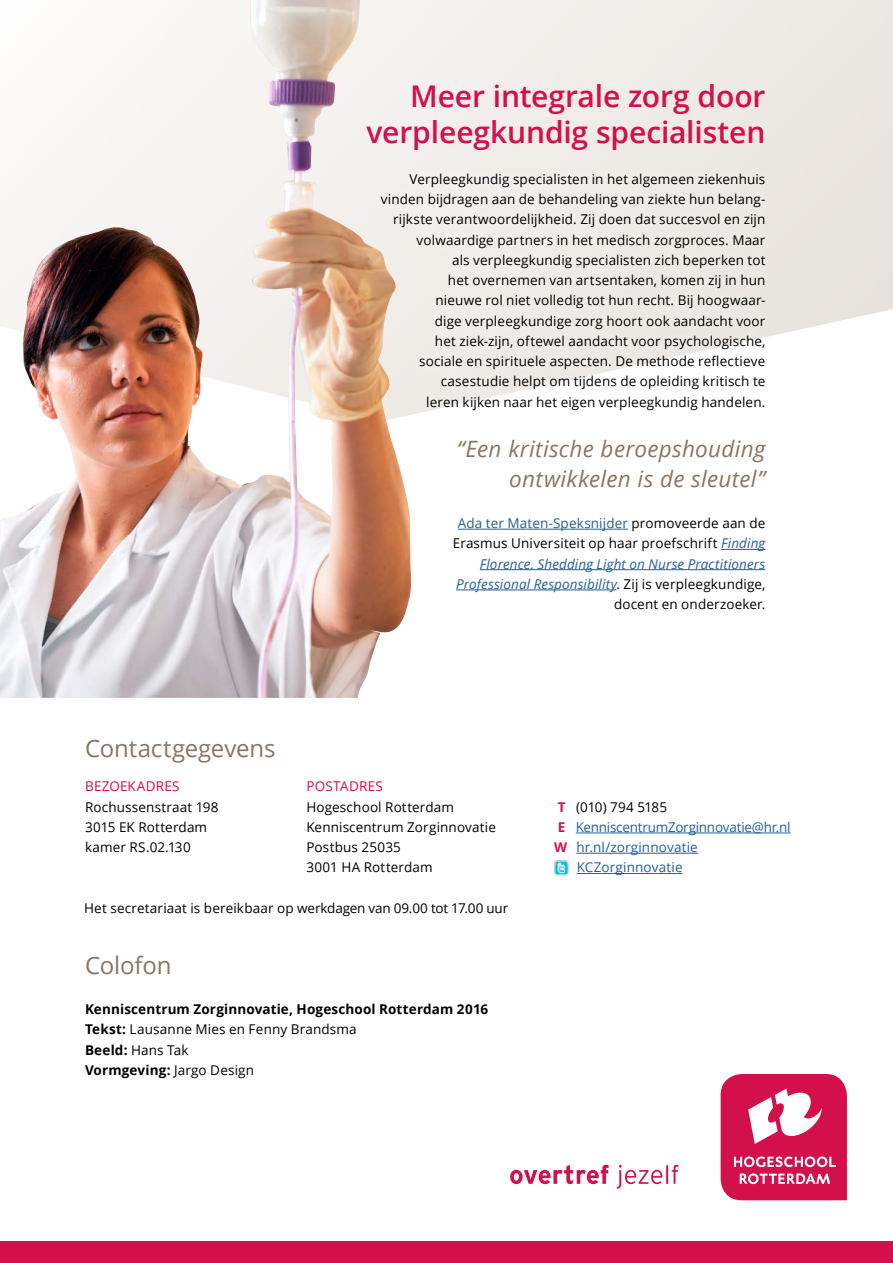
<style>
.page{position:relative;width:893px;height:1263px;background:#fff}
.page>*{position:absolute;margin:0;border:0;box-sizing:border-box;transform-origin:0 0}
.t1{font:600 30px/36px "Open Sans";letter-spacing:-.005em;color:#d30f4c;text-align:right}
.t2{font:24px "Open Sans";letter-spacing:-.005em;color:#887663}
.t3{font:italic 22.5px/30px "Open Sans";letter-spacing:.015em;color:#887663;text-align:right}
.t4{font:13.5px/20.2px "Open Sans";letter-spacing:.01em;color:#000;text-align:right}
.t5{font:700 13.5px/20.2px "Open Sans";letter-spacing:.01em;color:#000}
.t6{font:13.5px "Open Sans";letter-spacing:-.005em;color:#215e9e}
.t7{font:13.5px "Open Sans";letter-spacing:.015em;color:#d30f4c}
.s1{color:#215e9e}
.s2{font-style:italic;color:#215e9e}
.s3{font-weight:700;color:#d30f4c}
.s4{font-weight:400}
</style>
<div class="page">
<svg style="left:721px;top:1074px;width:126px;height:126px"></svg>
<svg style="left:510px;top:1165px;width:99px;height:19px"></svg>
<svg style="left:617px;top:1165px;width:61px;height:24px"></svg>
<div style="left:0;top:1242px;width:893px;height:21px;background:#d30f4c"></div>
<div style="left:412px;top:0;width:481px;height:335px;background:#eeeae6"></div>
<div style="left:370px;top:163px;width:407px;height:457px;background:#fff;opacity:.9"></div>
<hr style="left:458px;top:529px;width:170px;height:1px;background:#215e9e">
<hr style="left:721px;top:549px;width:44px;height:1px;background:#215e9e">
<hr style="left:480px;top:569px;width:285px;height:1px;background:#215e9e">
<hr style="left:456px;top:590px;width:160px;height:1px;background:#215e9e">
<hr style="left:576px;top:833px;width:215px;height:1px;background:#215e9e">
<hr style="left:576px;top:853px;width:122px;height:1px;background:#215e9e">
<hr style="left:577px;top:873px;width:106px;height:1px;background:#215e9e">
<img style="left:554px;top:860px;width:15px;height:15px">
<img style="left:0;top:0;width:412px;height:698px">
<h1 class="t1" style="left:366px;top:78px;width:400px">Meer integrale zorg door verpleegkundig specialisten</h1>
<p class="t4" style="left:381px;top:168px;width:386px">Verpleegkundig specialisten in het algemeen ziekenhuis vinden bijdragen aan de behandeling van ziekte hun belang&shy;rijkste verantwoordelijkheid. Zij doen dat succesvol en zijn volwaardige partners in het medisch zorgproces. Maar<br>als verpleegkundig specialisten zich beperken tot<br>het overnemen van artsentaken, komen zij in hun<br>nieuwe rol niet volledig tot hun recht. Bij hoogwaar-<br>dige verpleegkundige zorg hoort ook aandacht voor<br>het ziek-zijn, oftewel aandacht voor psychologische,<br>sociale en spirituele aspecten. De methode reflectieve casestudie helpt om tijdens de opleiding kritisch te<br>leren kijken naar het eigen verpleegkundig handelen.</p>
<h3 class="t3" style="left:457px;top:433px;width:310px">“Een kritische beroepshouding ontwikkelen is de sleutel”</h3>
<p class="t4" style="left:453px;top:513px;width:314px"><span class="s1">Ada ter Maten-Speksnijder</span> promoveerde aan de Erasmus Universiteit op haar proefschrift <span class="s2">Finding Florence. Shedding Light on Nurse Practitioners Professional Responsibility</span>. Zij is verpleegkundige, docent en onderzoeker.</p>
<h2 class="t2" style="left:85px;top:732px;width:192px">Contactgegevens</h2>
<p class="t7" style="left:85px;top:777px;width:96px">BEZOEKADRES</p>
<p class="t4" style="left:85px;top:796px;width:135px;text-align:left">Rochussenstraat 198<br>3015 EK Rotterdam kamer RS.02.130</p>
<p class="t7" style="left:306px;top:777px;width:78px">POSTADRES</p>
<p class="t4" style="left:306px;top:796px;width:191px;text-align:left">Hogeschool Rotterdam<br>Kenniscentrum Zorginnovatie<br>Postbus 25035<br>3001 HA Rotterdam</p>
<p class="t4" style="left:558px;top:796px;width:111px"><span class="s3">T</span> (010) 794 5185</p>
<p class="t6" style="left:558px;top:818px;width:234px"><span class="s3">E</span> KenniscentrumZorginnovatie@hr.nl</p>
<p class="t6" style="left:554px;top:838px;width:145px"><span class="s3">W</span> hr.nl/zorginnovatie</p>
<p class="t6" style="left:577px;top:858px;width:107px">KCZorginnovatie</p>
<p class="t4" style="left:84px;top:897px;width:425px">Het secretariaat is bereikbaar op werkdagen van 09.00 tot 17.00 uur</p>
<h2 class="t2" style="left:85px;top:948px;width:88px">Colofon</h2>
<p class="t5" style="left:85px;top:999px;width:405px">Kenniscentrum Zorginnovatie, Hogeschool Rotterdam 2016<br>Tekst: <span class="s4">Lausanne Mies en Fenny Brandsma<br></span>Beeld: <span class="s4">Hans Tak<br></span>Vormgeving: <span class="s4">Jargo Design</span></p>
</div>
